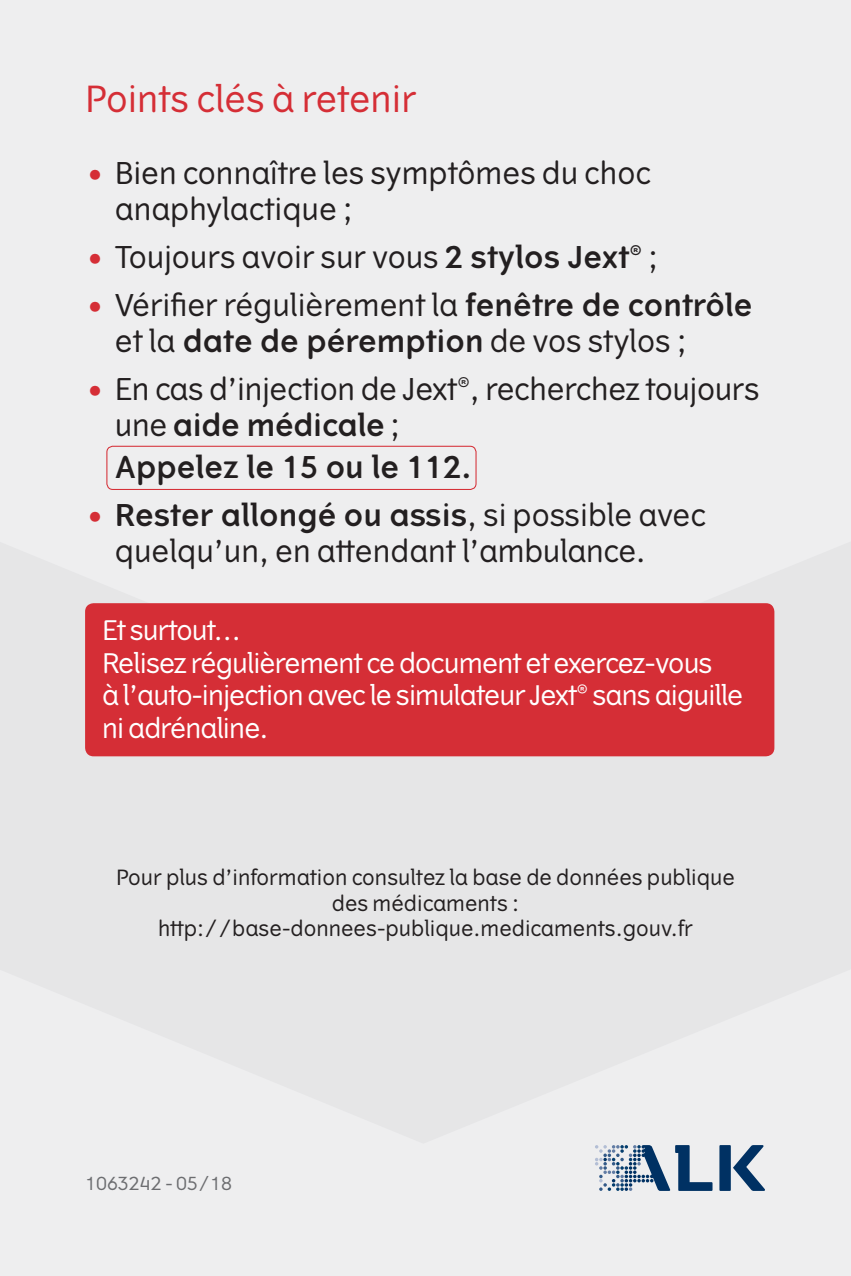
<style>
.page{position:relative;width:851px;height:1276px;background:#fff}
.page>*{position:absolute;margin:0;border:0;box-sizing:border-box;transform-origin:0 0}
.t1{font:36px "Vertigo";color:#d52e36}
.t2{font:30px/36px "Vertigo";color:#231f20}
.t3{font:600 30px "Vertigo";color:#231f20}
.t4{font:27px/32.4px "Vertigo";letter-spacing:-.03em;color:#fff}
.t5{font:21px/25.2px "Vertigo";color:#231f20;text-align:center}
.t6{font:18px "Vertigo";color:#6c6d70}
.s1{color:#d52e36}
.s2{font-weight:600}
</style>
<div class="page">
<div style="left:0;top:0;width:850px;height:1276px;background:#eeeeef"></div>
<div style="left:719px;top:1145px;width:11px;height:46px;background:#003163"></div>
<svg style="left:733px;top:1145px;width:31px;height:46px"></svg>
<svg style="left:595px;top:1145px;width:117px;height:46px"></svg>
<div style="left:85px;top:603px;width:689px;height:153px;background:#d52e36;border-radius:9px"></div>
<div style="left:106px;top:446px;width:370px;height:44px;border:1px solid #d52e36;border-radius:6px"></div>
<p class="t1" style="left:85px;top:78px;width:333px">Points clés à retenir</p>
<p class="t2" style="left:115px;top:156px;width:537px;text-indent:-30px"><span class="s1">•</span> Bien connaître les symptômes du choc anaphylactique ;</p>
<p class="t2" style="left:85px;top:239px;width:574px"><span class="s1">•</span> Toujours avoir sur vous <span class="s2">2 stylos Jext</span><sup>®</sup> ;</p>
<p class="t2" style="left:115px;top:287px;width:639px;text-indent:-30px"><span class="s1">•</span> Vérifier régulièrement la <span class="s2">fenêtre de contrôle </span>et la <span class="s2">date de péremption</span> de vos stylos ;</p>
<p class="t2" style="left:115px;top:371px;width:646px;text-indent:-30px"><span class="s1">•</span> En cas d’injection de Jext<sup>®</sup>, recherchez toujours une <span class="s2">aide médicale</span> ;</p>
<p class="t3" style="left:115px;top:449px;width:358px">Appelez le 15 ou le 112.</p>
<p class="t2" style="left:115px;top:497px;width:592px;text-indent:-30px"><span class="s1">•</span> <span class="s2">Rester allongé ou assis</span>, si possible avec quelqu’un, en attendant l’ambulance.</p>
<p class="t4" style="left:102px;top:615px;width:642px">Et surtout…<br>Relisez régulièrement ce document et exercez-vous<br>à l’auto-injection avec le simulateur Jext<sup>®</sup> sans aiguille ni adrénaline.</p>
<p class="t5" style="left:116px;top:865px;width:620px">Pour plus d’information consultez la base de données publique des médicaments : http://base-donnees-publique.medicaments.gouv.fr</p>
<p class="t6" style="left:85px;top:1173px;width:148px">1063242 - 05/18</p>
</div>
